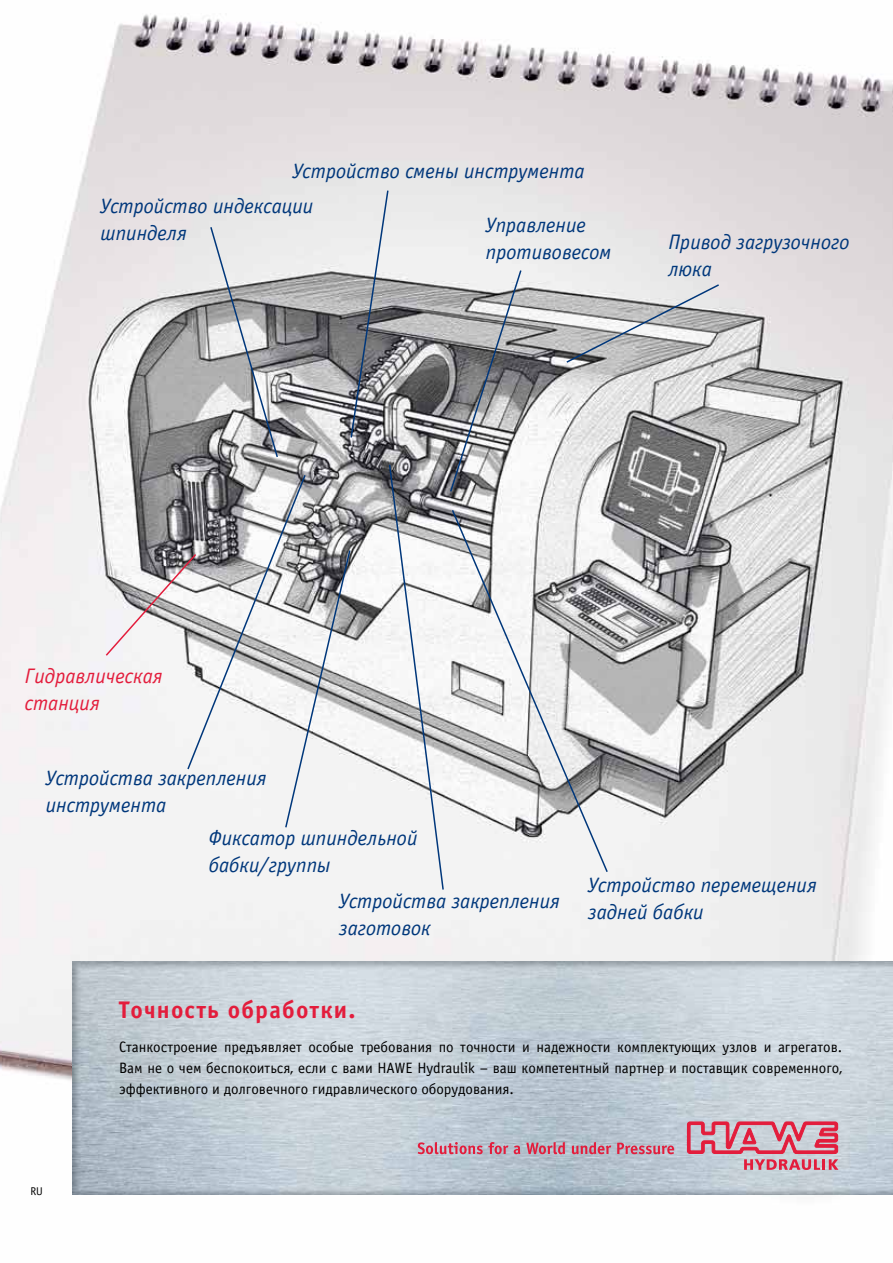
<style>
.page{position:relative;width:893px;height:1263px;background:#fff}
.page>*{position:absolute;margin:0;border:0;box-sizing:border-box;transform-origin:0 0}
.t1{font:24px "Officina Sans Bold C";letter-spacing:.05em;color:#e31d3c}
.t2{font:italic 21px/27px "Officina Sans Book C";color:#00377b}
.t3{font:italic 21px/27px "Officina Sans Book C";color:#e31d3c}
.t4{font:15px/21px "Officina Sans Book C";color:#000;text-align:justify}
.t5{font:11.25px "Officina Sans Std";color:#000}
</style>
<div class="page">
<img style="left:0;top:14px;width:893px;height:1067px">
<img style="left:72px;top:961px;width:821px;height:234px">
<svg style="left:418px;top:1142px;width:90px;height:12px"></svg>
<svg style="left:514px;top:1145px;width:6px;height:9px"></svg>
<svg style="left:526px;top:1142px;width:39px;height:12px"></svg>
<svg style="left:572px;top:1142px;width:39px;height:12px"></svg>
<svg style="left:617px;top:1143px;width:57px;height:11px"></svg>
<svg style="left:686px;top:1121px;width:152px;height:49px;background:#d090a0"></svg>
<svg style="left:565px;top:283px;width:156px;height:81px;background:#c1c2c3"></svg>
<svg style="left:104px;top:189px;width:419px;height:702px"></svg>
<svg style="left:451px;top:508px;width:158px;height:366px"></svg>
<h2 class="t2" style="left:293px;top:158px;width:293px">Устройство смены инструмента</h2>
<h2 class="t2" style="left:100px;top:193px;width:214px">Устройство индексации шпинделя</h2>
<h2 class="t2" style="left:486px;top:212px;width:127px">Управление противовесом</h2>
<h2 class="t2" style="left:668px;top:229px;width:183px">Привод загрузочного люка</h2>
<h2 class="t3" style="left:25px;top:663px;width:139px">Гидравлическая станция</h2>
<h2 class="t2" style="left:46px;top:764px;width:222px">Устройства закрепления инструмента</h2>
<h2 class="t2" style="left:209px;top:825px;width:210px">Фиксатор шпиндельной бабки/группы</h2>
<h2 class="t2" style="left:339px;top:888px;width:222px">Устройства закрепления заготовок</h2>
<h2 class="t2" style="left:588px;top:872px;width:230px">Устройство перемещения задней бабки</h2>
<p class="t5" style="left:30px;top:1184px;width:14px">RU</p>
<h1 class="t1" style="left:119px;top:996px;width:238px">Точность обработки.</h1>
<p class="t4" style="left:119px;top:1037px;width:725px">Станкостроение предъявляет особые требования по точности и надежности комплектующих узлов и агрегатов.<br>Вам не о чем беспокоиться, если с вами HAWE Hydraulik – ваш компетентный партнер и поставщик современного, эффективного и долговечного гидравлического оборудования.</p>
</div>
